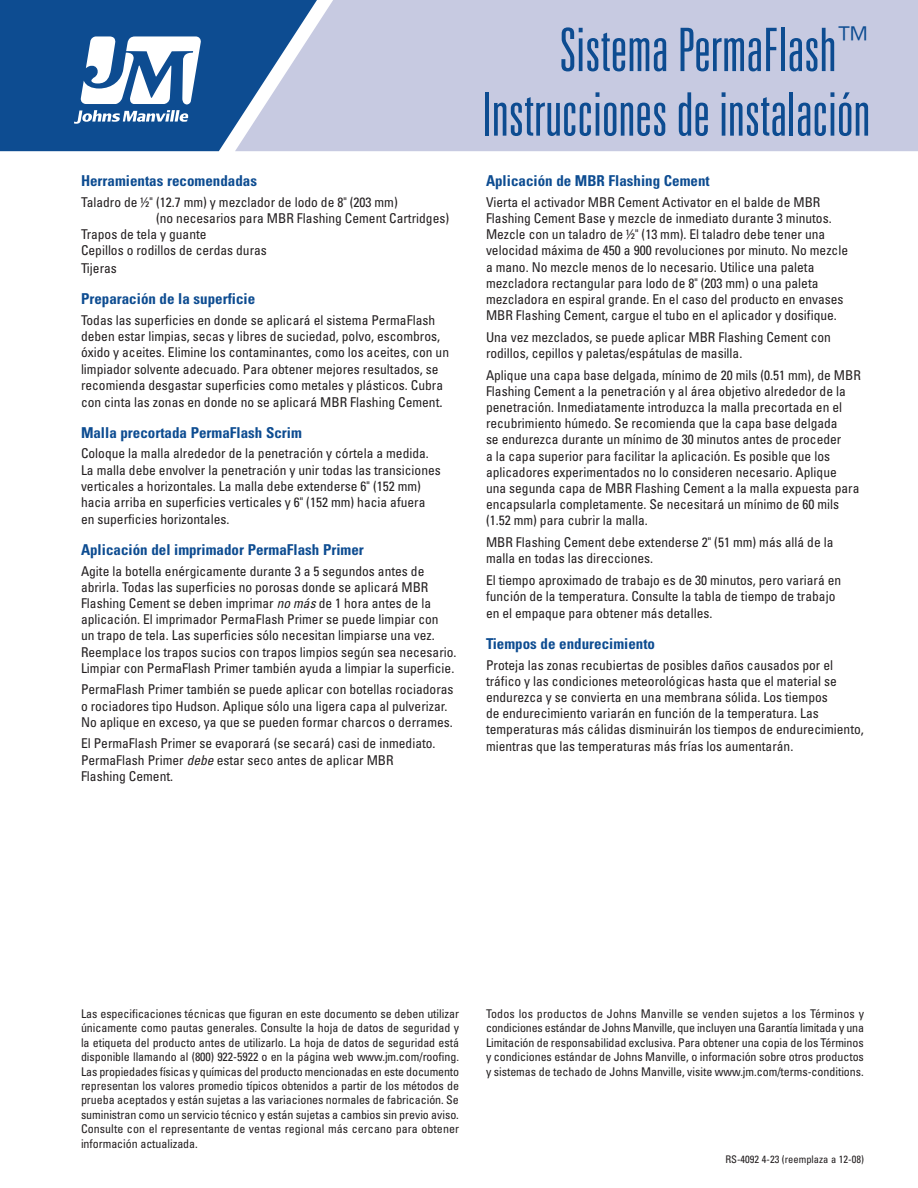
<style>
.page{position:relative;width:918px;height:1188px;background:#fff}
.page>*{position:absolute;margin:0;border:0;box-sizing:border-box;transform-origin:0 0}
.t1{font:300 ultra-condensed 60px/64.5px "Univers LT Std";color:#0d4c91;text-align:right}
.t2{font:700 condensed 15px "Univers LT Std";color:#0d4c91}
.t3{font:condensed 13.5px/16.2px "Univers LT Std";color:#231f20}
.t4{font:condensed 12px/14.4px "Univers LT Std";letter-spacing:-.005em;color:#231f20;text-align:justify}
.t5{font:condensed 10.5px "Univers LT Std";color:#231f20}
.s1{font-size:14.25px}
.s2{font-style:italic}
</style>
<div class="page">
<div style="left:0;top:0;width:235px;height:151px;background:#0d4c91"></div>
<svg style="left:235px;top:0;width:683px;height:151px;background:#bec4dd"></svg>
<svg style="left:74px;top:110px;width:115px;height:14px"></svg>
<svg style="left:80px;top:36px;width:121px;height:68px"></svg>
<p class="t2" style="left:81px;top:172px;width:178px">Herramientas recomendadas</p>
<p class="t3" style="left:81px;top:194px;width:318px">Taladro de ½" (12.7 mm) y mezclador de lodo de 8" (203 mm)</p>
<p class="t3" style="left:156px;top:210px;width:295px">(no necesarios para MBR Flashing Cement Cartridges)</p>
<p class="t3" style="left:81px;top:226px;width:127px">Trapos de tela y guante</p>
<p class="t3" style="left:81px;top:242px;width:187px">Cepillos o rodillos de cerdas duras</p>
<p class="t3" style="left:81px;top:260px;width:37px">Tijeras</p>
<p class="t2" style="left:81px;top:290px;width:176px">Preparación de la superficie</p>
<p class="t3" style="left:81px;top:312px;width:370px">Todas las superficies en donde se aplicará el sistema PermaFlash deben estar limpias, secas y libres de suciedad, polvo, escombros, óxido y aceites. Elimine los contaminantes, como los aceites, con un limpiador solvente adecuado. Para obtener mejores resultados, se recomienda desgastar superficies como metales y plásticos. Cubra con cinta las zonas en donde no se aplicará MBR Flashing Cement<span class="s1">.</span></p>
<p class="t2" style="left:81px;top:423px;width:222px">Malla precortada PermaFlash Scrim</p>
<p class="t3" style="left:81px;top:445px;width:361px">Coloque la malla alrededor de la penetración y córtela a medida.<br>La malla debe envolver la penetración y unir todas las transiciones verticales a horizontales. La malla debe extenderse 6" (152 mm) hacia arriba en superficies verticales y 6" (152 mm) hacia afuera en superficies horizontales.</p>
<p class="t2" style="left:81px;top:540px;width:284px">Aplicación del imprimador PermaFlash Primer</p>
<p class="t3" style="left:81px;top:562px;width:377px">Agite la botella enérgicamente durante 3 a 5 segundos antes de abrirla. Todas las superficies no porosas donde se aplicará MBR Flashing Cement se deben imprimar <span class="s2">no más</span> de 1 hora antes de la aplicación. El imprimador PermaFlash Primer se puede limpiar con<br>un trapo de tela. Las superficies sólo necesitan limpiarse una vez.<br>Reemplace los trapos sucios con trapos limpios según sea necesario.<br>Limpiar con PermaFlash Primer también ayuda a limpiar la superficie.</p>
<p class="t3" style="left:81px;top:681px;width:374px">PermaFlash Primer también se puede aplicar con botellas rociadoras o rociadores tipo Hudson. Aplique sólo una ligera capa al pulverizar.<br>No aplique en exceso, ya que se pueden formar charcos o derrames.</p>
<p class="t3" style="left:81px;top:735px;width:356px">El PermaFlash Primer se evaporará (se secará) casi de inmediato.<br>PermaFlash Primer <span class="s2">debe</span> estar seco antes de aplicar MBR<br>Flashing Cement.</p>
<h1 class="t1" style="left:482px;top:17px;width:390px">Sistema PermaFlash<sup>™<br></sup>Instrucciones de instalación</h1>
<p class="t2" style="left:486px;top:172px;width:225px">Aplicación de MBR Flashing Cement</p>
<p class="t3" style="left:486px;top:194px;width:364px">Vierta el activador MBR Cement Activator en el balde de MBR Flashing Cement Base y mezcle de inmediato durante 3 minutos.<br>Mezcle con un taladro de ½" (13 mm). El taladro debe tener una velocidad máxima de 450 a 900 revoluciones por minuto. No mezcle a mano. No mezcle menos de lo necesario. Utilice una paleta mezcladora rectangular para lodo de 8" (203 mm) o una paleta mezcladora en espiral grande. En el caso del producto en envases MBR Flashing Cement, cargue el tubo en el aplicador y dosifique.</p>
<p class="t3" style="left:486px;top:329px;width:346px">Una vez mezclados, se puede aplicar MBR Flashing Cement con rodillos, cepillos y paletas/espátulas de masilla.</p>
<p class="t3" style="left:486px;top:367px;width:376px">Aplique una capa base delgada, mínimo de 20 mils (0.51 mm), de MBR Flashing Cement a la penetración y al área objetivo alrededor de la penetración. Inmediatamente introduzca la malla precortada en el recubrimiento húmedo. Se recomienda que la capa base delgada<br>se endurezca durante un mínimo de 30 minutos antes de proceder<br>a la capa superior para facilitar la aplicación. Es posible que los aplicadores experimentados no lo consideren necesario. Aplique<br>una segunda capa de MBR Flashing Cement a la malla expuesta para encapsularla completamente. Se necesitará un mínimo de 60 mils (1.52 mm) para cubrir la malla.</p>
<p class="t3" style="left:486px;top:534px;width:349px">MBR Flashing Cement debe extenderse 2" (51 mm) más allá de la malla en todas las direcciones.</p>
<p class="t3" style="left:486px;top:572px;width:357px;line-height:16.6px">El tiempo aproximado de trabajo es de 30 minutos, pero variará en función de la temperatura. Consulte la tabla de tiempo de trabajo en el empaque para obtener más detalles.</p>
<p class="t2" style="left:486px;top:635px;width:171px">Tiempos de endurecimiento</p>
<p class="t3" style="left:486px;top:657px;width:379px">Proteja las zonas recubiertas de posibles daños causados por el tráfico y las condiciones meteorológicas hasta que el material se endurezca y se convierta en una membrana sólida. Los tiempos<br>de endurecimiento variarán en función de la temperatura. Las temperaturas más cálidas disminuirán los tiempos de endurecimiento, mientras que las temperaturas más frías los aumentarán.</p>
<p class="t4" style="left:81px;top:1006px;width:380px">Las especificaciones técnicas que figuran en este documento se deben utilizar únicamente como pautas generales. Consulte la hoja de datos de seguridad y la etiqueta del producto antes de utilizarlo. La hoja de datos de seguridad está disponible llamando al (800) 922-5922 o en la página web www.jm.com/roofing.<br>Las propiedades físicas y químicas del producto mencionadas en este documento representan los valores promedio típicos obtenidos a partir de los métodos de prueba aceptados y están sujetas a las variaciones normales de fabricación. Se suministran como un servicio técnico y están sujetas a cambios sin previo aviso.<br>Consulte con el representante de ventas regional más cercano para obtener información actualizada.</p>
<p class="t4" style="left:486px;top:1006px;width:380px">Todos los productos de Johns Manville se venden sujetos a los Términos y condiciones estándar de Johns Manville, que incluyen una Garantía limitada y una Limitación de responsabilidad exclusiva. Para obtener una copia de los Términos y condiciones estándar de Johns Manville, o información sobre otros productos y sistemas de techado de Johns Manville, visite www.jm.com/terms-conditions.</p>
<p class="t5" style="left:725px;top:1152px;width:140px">RS-4092 4-23 (reemplaza a 12-08)</p>
</div>
